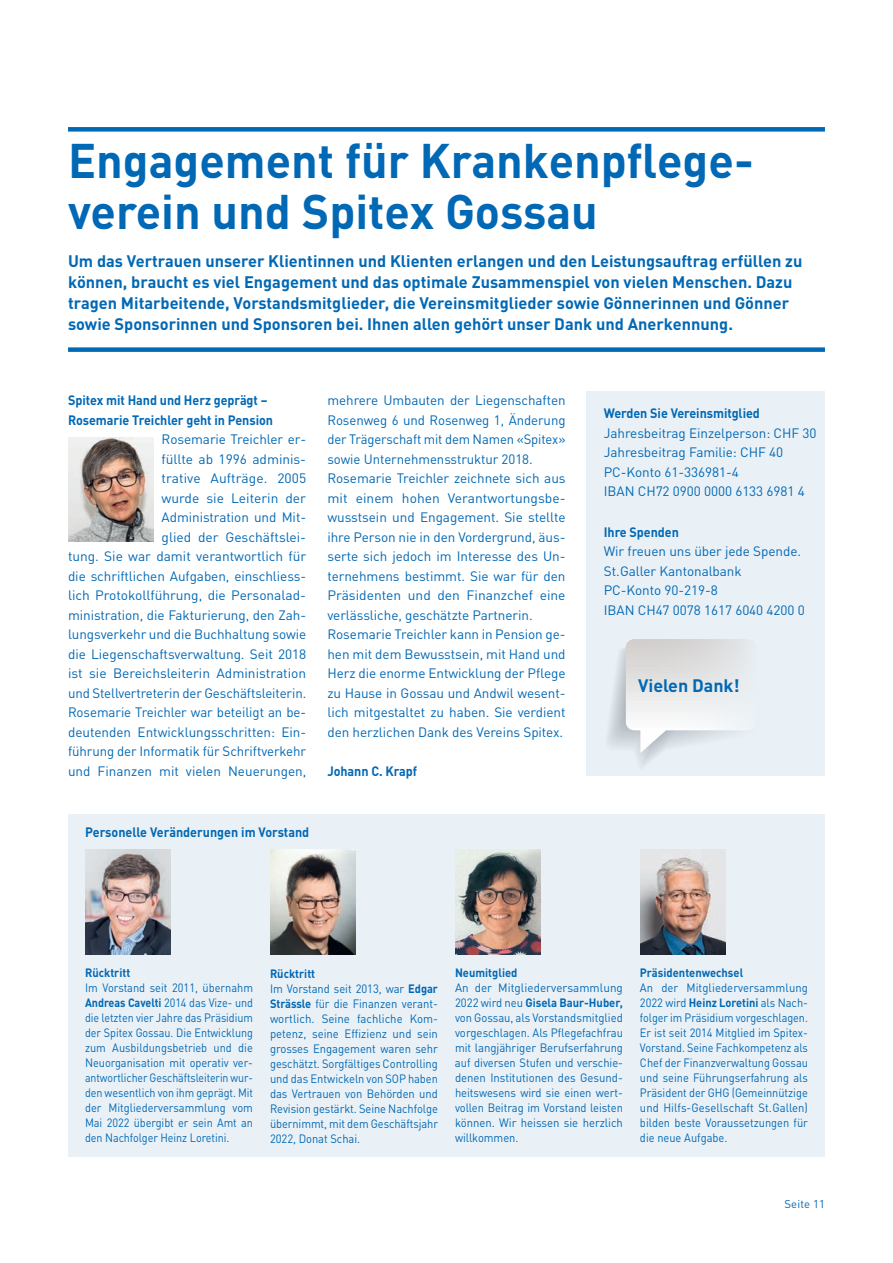
<style>
.page{position:relative;width:893px;height:1263px;background:#fff}
.page>*{position:absolute;margin:0;border:0;box-sizing:border-box;transform-origin:0 0}
.t1{font:700 48px/51px "DIN Pro";color:#0168b5}
.t2{font:700 17.85px "DIN Pro";letter-spacing:-.005em;color:#0168b5}
.t3{font:700 16.5px/21px "DIN Pro";color:#0168b5}
.t4{font:13.5px/19.5px "DIN Pro";letter-spacing:-.005em;color:#0168b5}
.t5{font:700 13.5px/19.5px "DIN Pro";letter-spacing:-.005em;color:#0168b5;scale:.93 1}
.t6{font:12px/15px "DIN Pro";letter-spacing:-.005em;color:#0168b5;text-align:justify;scale:.92 1}
.t7{font:12px/15px "DIN Pro";letter-spacing:-.005em;color:#0168b5;scale:.93 1}
.t8{font:12px/15px "DIN Pro";letter-spacing:-.005em;color:#0168b5;text-align:justify;scale:.94 1}
.t9{font:12px/15px "DIN Pro";letter-spacing:-.005em;color:#0168b5;text-align:justify}
.t10{font:700 12px "DIN Pro";color:#0168b5;scale:.93 1}
.t11{font:11.25px "DIN Pro";letter-spacing:.01em;color:#0168b5}
.s1{font-weight:700}
</style>
<div class="page">
<div style="left:68px;top:814px;width:757px;height:343px;background:#eaf1f6"></div>
<div style="left:68px;top:127px;width:757px;height:5px;background:#0168b5"></div>
<div style="left:68px;top:347px;width:757px;height:5px;background:#0168b5"></div>
<img style="left:68px;top:437px;width:85px;height:105px">
<img style="left:86px;top:850px;width:85px;height:104px">
<img style="left:271px;top:850px;width:85px;height:104px">
<img style="left:455px;top:850px;width:85px;height:104px">
<img style="left:640px;top:850px;width:85px;height:104px">
<div style="left:587px;top:391px;width:238px;height:385px;background:#eaf1f6"></div>
<svg style="left:607px;top:639px;width:140px;height:128px"></svg>
<h1 class="t1" style="left:68px;top:134px;width:687px">Engagement für Krankenpflege&shy;verein und Spitex Gossau</h1>
<p class="t3" style="left:68px;top:250px;width:736px">Um das Vertrauen unserer Klientinnen und Klienten erlangen und den Leistungsauftrag erfüllen zu können, braucht es viel Engagement und das optimale Zusammenspiel von vielen Menschen. Dazu tragen Mitarbeitende, Vorstandsmitglieder, die Vereinsmitglieder sowie Gönnerinnen und Gönner sowie Sponsorinnen und Sponsoren bei. Ihnen allen gehört unser Dank und Anerkennung.</p>
<p class="t5" style="left:68px;top:390px;width:222px">Spitex mit Hand und Herz geprägt –<br>Rosemarie Treichler geht in Pension</p>
<p class="t4" style="left:68px;top:429px;width:240px;text-align:right">Rosemarie Treichler er-<br>füllte ab 1996 adminis-<br>trative Aufträge. 2005<br>wurde sie Leiterin der<br>Administration und Mit-<br>glied der Geschäftslei-<br>tung. Sie war damit verantwortlich für die schriftlichen Aufgaben, einschliess&shy;lich Protokollführung, die Personalad&shy;ministration, die Fakturierung, den Zah&shy;lungsverkehr und die Buchhaltung sowie die Liegenschaftsverwaltung. Seit 2018 ist sie Bereichsleiterin Administration und Stellvertreterin der Geschäftsleiterin.<br>Rosemarie Treichler war beteiligt an be&shy;deutenden Entwicklungsschritten: Ein&shy;führung der Informatik für Schriftverkehr und Finanzen mit vielen Neuerungen,</p>
<p class="t4" style="left:327px;top:390px;width:240px">mehrere Umbauten der Liegenschaften Rosenweg 6 und Rosenweg 1, Änderung der Trägerschaft mit dem Namen «Spitex» sowie Unternehmensstruktur 2018.<br>Rosemarie Treichler zeichnete sich aus mit einem hohen Verantwortungsbe&shy;wusstsein und Engagement. Sie stellte ihre Person nie in den Vordergrund, äus&shy;serte sich jedoch im Interesse des Un&shy;ternehmens bestimmt. Sie war für den Präsidenten und den Finanzchef eine verlässliche, geschätzte Partnerin.<br>Rosemarie Treichler kann in Pension ge&shy;hen mit dem Bewusstsein, mit Hand und Herz die enorme Entwicklung der Pflege zu Hause in Gossau und Andwil wesent&shy;lich mitgestaltet zu haben. Sie verdient den herzlichen Dank des Vereins Spitex.</p>
<p class="t5" style="left:327px;top:760px;width:98px">Johann C. Krapf</p>
<p class="t5" style="left:85px;top:822px;width:243px">Personelle Veränderungen im Vorstand</p>
<p class="t5" style="left:604px;top:403px;width:169px">Werden Sie Vereinsmitglied</p>
<p class="t4" style="left:604px;top:422px;width:214px">Jahresbeitrag Einzelperson: CHF 30<br>Jahresbeitrag Familie: CHF 40<br>PC-Konto 61-336981-4<br>IBAN CH72 0900 0000 6133 6981 4</p>
<p class="t5" style="left:604px;top:522px;width:82px">Ihre Spenden</p>
<p class="t4" style="left:604px;top:541px;width:202px">Wir freuen uns über jede Spende.<br>St.Galler Kantonalbank<br>PC-Konto 90-219-8<br>IBAN CH47 0078 1617 6040 4200 0</p>
<h2 class="t2" style="left:638px;top:673px;width:103px">Vielen Dank!</h2>
<p class="t10" style="left:85px;top:964px;width:50px">Rücktritt</p>
<p class="t6" style="left:85px;top:979px;width:184px">Im Vorstand seit 2011, übernahm <span class="s1">Andreas Cavelti</span> 2014 das Vize- und die letzten vier Jahre das Präsidium der Spitex Gossau. Die Entwicklung zum Ausbildungsbetrieb und die Neuorganisation mit operativ ver&shy;antwortlicher Geschäftsleiterin wur&shy;den wesentlich von ihm geprägt. Mit der Mitgliederversammlung vom Mai 2022 übergibt er sein Amt an den Nachfolger Heinz Loretini.</p>
<p class="t7" style="left:270px;top:966px;width:182px"><span class="s1">Rücktritt<br></span>Im Vorstand seit 2013, war <span class="s1">Edgar<br>Strässle</span> für die Finanzen verant&shy;wortlich. Seine fachliche Kom&shy;petenz, seine Effizienz und sein grosses Engagement waren sehr geschätzt. Sorgfältiges Controlling und das Entwickeln von SOP haben das Vertrauen von Behörden und<br>Revision gestärkt. Seine Nachfolge übernimmt, mit dem Geschäftsjahr<br>2022, Donat Schai.</p>
<p class="t10" style="left:455px;top:964px;width:69px">Neumitglied</p>
<p class="t9" style="left:455px;top:979px;width:169px">An der Mitgliederversammlung 2022 wird neu <span class="s1">Gisela Baur--Huber, </span>von Gossau, als Vorstandsmitglied vorgeschlagen. Als Pflegefachfrau mit langjähriger Berufserfahrung auf diversen Stufen und verschie&shy;denen Institutionen des Gesund&shy;heitswesens wird sie einen wert&shy;vollen Beitrag im Vorstand leisten können. Wir heissen sie herzlich willkommen.</p>
<p class="t10" style="left:640px;top:964px;width:113px">Präsidentenwechsel</p>
<p class="t8" style="left:640px;top:979px;width:180px">An der Mitgliederversammlung 2022 wird <span class="s1">Heinz Loretini</span> als Nach&shy;folger im Präsidium vorgeschlagen.<br>Er ist seit 2014 Mitglied im Spitex-Vorstand. Seine Fachkompetenz als Chef der Finanzverwaltung Gossau und seine Führungserfahrung als Präsident der GHG (Gemeinnützige und Hilfs-Gesellschaft St.Gallen) bilden beste Voraussetzungen für die neue Aufgabe.</p>
<p class="t11" style="left:785px;top:1196px;width:42px">Seite 11</p>
</div>
